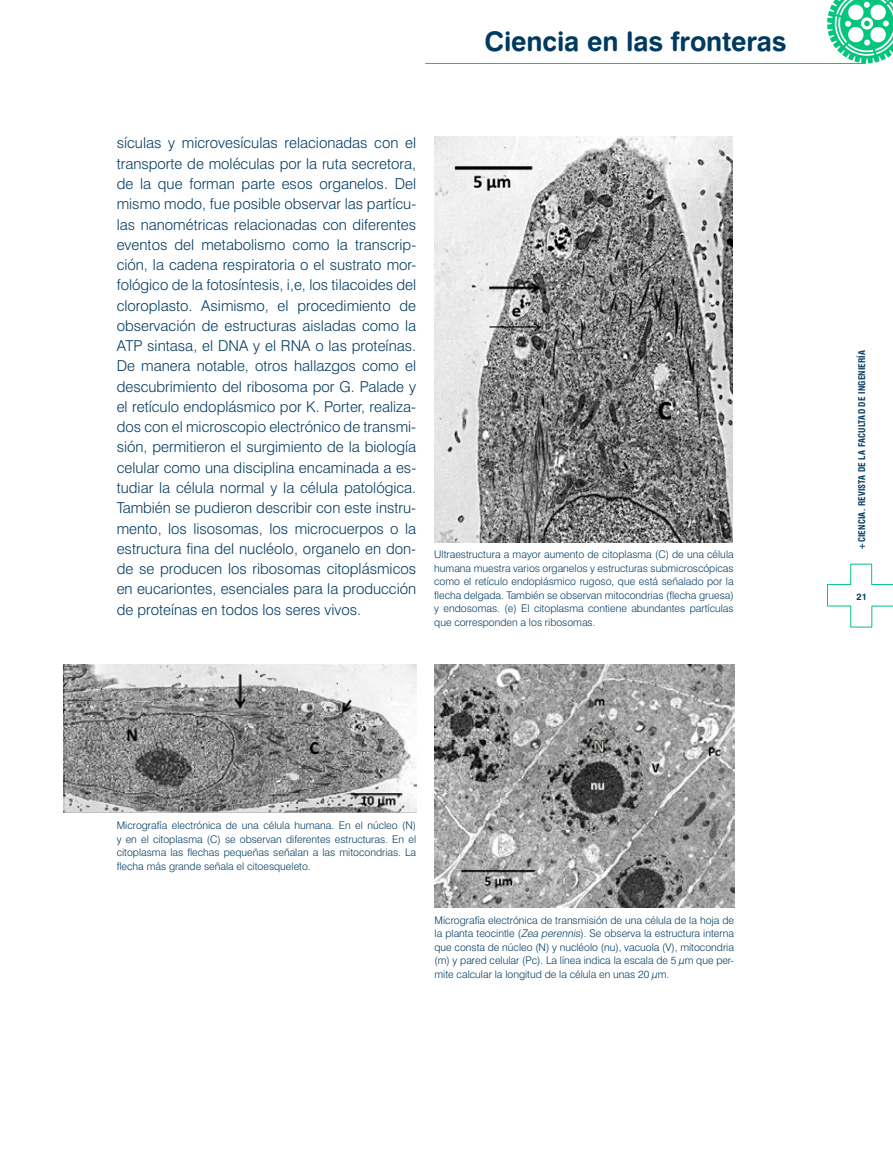
<style>
.page{position:relative;width:893px;height:1149px;background:#fff}
.page>*{position:absolute;margin:0;border:0;box-sizing:border-box;transform-origin:0 0}
.t1{font:27px "Swiss 721 BT Bold Rounded";letter-spacing:-.005em;color:#003a60}
.t2{font:300 15px/20.2px "Swiss 721 BT";color:#003a60;text-align:justify}
.t3{font:300 10.5px/13.5px "Swiss 721 BT";color:#003a60;text-align:justify}
.t4{font:9.15px "Swiss 721 BT Bold Rounded";color:#003a60}
.t5{font:700 condensed 9px "Swiss 721 BT";letter-spacing:.02em;color:#003a60}
.s1{font-style:italic}
</style>
<div class="page">
<svg style="left:827px;top:0;width:66px;height:63px"></svg>
<hr style="left:426px;top:63px;width:439px;height:1px;background:#03c57c">
<svg style="left:827px;top:563px;width:66px;height:64px"></svg>
<img style="left:434px;top:136px;width:299px;height:406px">
<img style="left:434px;top:664px;width:300px;height:243px">
<img style="left:64px;top:664px;width:352px;height:149px">
<h1 class="t1" style="left:484px;top:24px;width:304px">Ciencia en las fronteras</h1>
<p class="t2" style="left:117px;top:133px;width:301px">sículas y microvesículas relacionadas con el transporte de moléculas por la ruta secretora, de la que forman parte esos organelos. Del mismo modo, fue posible observar las partícu&shy;las nanométricas relacionadas con diferentes eventos del metabolismo como la transcrip&shy;ción, la cadena respiratoria o el sustrato mor&shy;fológico de la fotosíntesis, i,e, los tilacoides del cloroplasto. Asimismo, el procedimiento de observación de estructuras aisladas como la ATP sintasa, el DNA y el RNA o las proteínas.<br>De manera notable, otros hallazgos como el descubrimiento del ribosoma por G. Palade y el retículo endoplásmico por K. Porter, realiza&shy;dos con el microscopio electrónico de transmi&shy;sión, permitieron el surgimiento de la biología celular como una disciplina encaminada a es&shy;tudiar la célula normal y la célula patológica.<br>También se pudieron describir con este instru&shy;mento, los lisosomas, los microcuerpos o la estructura fina del nucléolo, organelo en don&shy;de se producen los ribosomas citoplásmicos en eucariontes, esenciales para la producción de proteínas en todos los seres vivos.</p>
<p class="t3" style="left:434px;top:547px;width:301px">Ultraestructura a mayor aumento de citoplasma (C) de una célula humana muestra varios organelos y estructuras submicroscópicas como el retículo endoplásmico rugoso, que está señalado por la flecha delgada. También se observan mitocondrias (flecha gruesa) y endosomas. (e) El citoplasma contiene abundantes partículas que corresponden a los ribosomas.</p>
<p class="t5" style="left:857px;top:549px;width:201px;rotate:-90deg">+CIENCIA. REVISTA DE LA FACULTAD DE INGENIERÍA</p>
<p class="t4" style="left:856px;top:590px;width:12px">21</p>
<p class="t3" style="left:117px;top:818px;width:301px">Micrografía electrónica de una célula humana. En el núcleo (N) y en el citoplasma (C) se observan diferentes estructuras. En el citoplasma las flechas pequeñas señalan a las mitocondrias. La flecha más grande señala el citoesqueleto.</p>
<p class="t3" style="left:434px;top:912px;width:301px">Micrografía electrónica de transmisión de una célula de la hoja de la planta teocintle (<span class="s1">Zea perennis</span>). Se observa la estructura interna que consta de núcleo (N) y nucléolo (nu), vacuola (V), mitocondria (m) y pared celular (Pc). La línea indica la escala de 5 µm que per&shy;mite calcular la longitud de la célula en unas 20 µm.</p>
</div>
